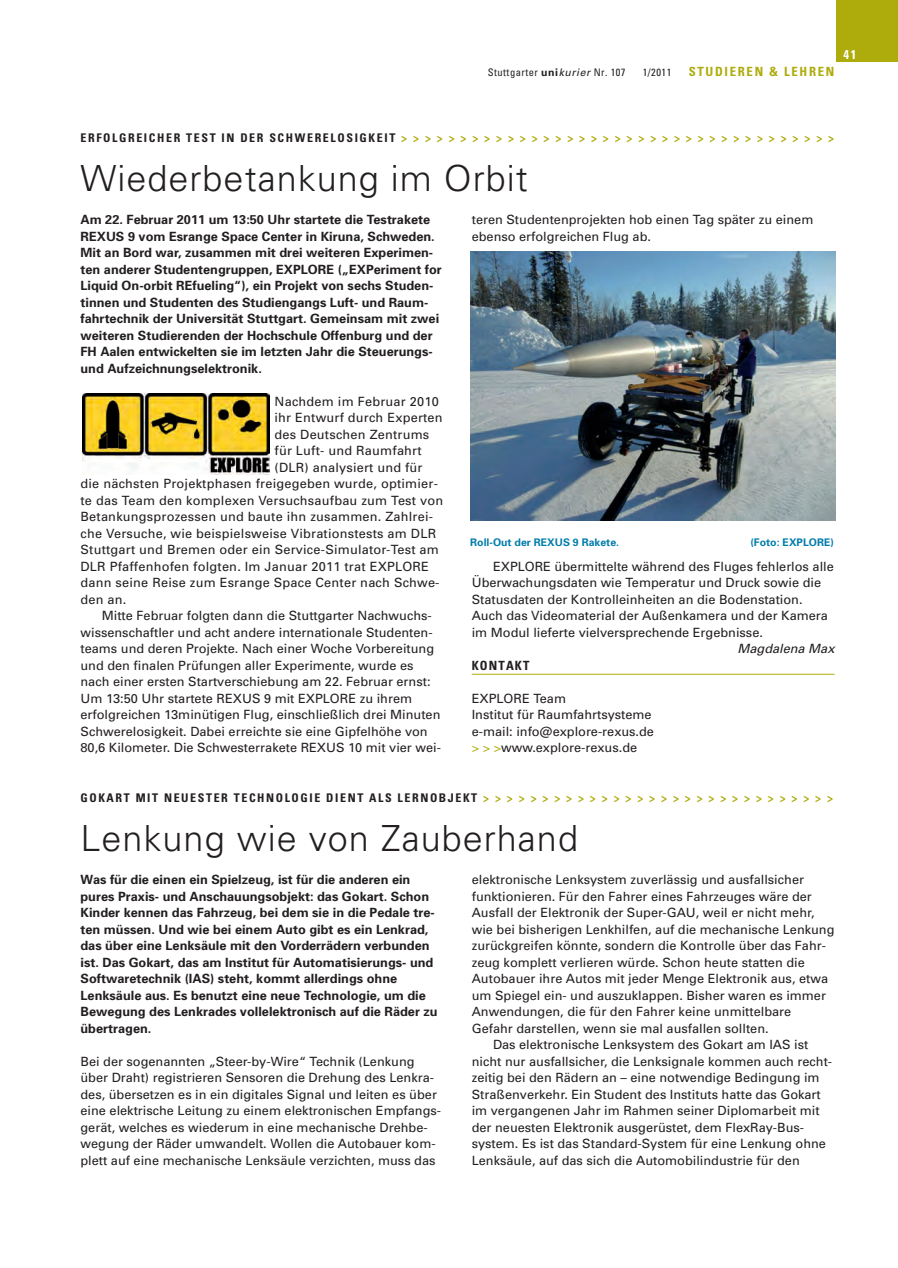
<style>
.page{position:relative;width:898px;height:1268px;background:#fff}
.page>*{position:absolute;margin:0;border:0;box-sizing:border-box;transform-origin:0 0}
.t1{font:300 36px "Univers";letter-spacing:.03em;color:#231f20}
.t2{font:12.75px/16.5px "Univers";color:#231f20}
.t3{font:700 12.75px/16.5px "Univers";color:#231f20}
.t4{font:700 condensed 12.75px "Univers";letter-spacing:.135em;color:#aeac0c}
.t5{font:italic 12.75px "Univers";color:#231f20}
.t6{font:700 condensed 12.75px "Univers";letter-spacing:.09em;color:#231f20}
.t7{font:700 condensed 12.75px "Univers";color:#fff}
.t8{font:700 condensed 12px "Univers";letter-spacing:.135em;color:#231f20}
.t9{font:700 10.5px "Univers";color:#027daa}
.t10{font:condensed 10.5px "Univers";letter-spacing:.045em;color:#231f20}
.s1{font-weight:700;font-stretch:normal}
.s2{font-style:italic;font-stretch:normal}
.s3{color:#aeac0c}
</style>
<div class="page">
<svg style="left:82px;top:0;width:816px;height:675px"></svg>
<p class="t10" style="left:488px;top:66px;width:139px">Stuttgarter <span class="s1">uni</span><span class="s2">kurier</span> Nr. 107</p>
<p class="t10" style="left:643px;top:66px;width:30px">1/2011</p>
<p class="t4" style="left:689px;top:64px;width:147px">STUDIEREN &amp; LEHREN</p>
<p class="t7" style="left:843px;top:47px;width:15px">41</p>
<p class="t8" style="left:81px;top:130px;width:755px">ERFOLGREICHER TEST IN DER SCHWERELOSIGKEIT <span class="s3">&gt;&gt;&gt;&gt;&gt;&gt;&gt;&gt;&gt;&gt;&gt;&gt;&gt;&gt;&gt;&gt;&gt;&gt;&gt;&gt;&gt;&gt;&gt;&gt;&gt;&gt;&gt;&gt;&gt;&gt;&gt;&gt;&gt;&gt;&gt;&gt;&gt;</span></p>
<h1 class="t1" style="left:81px;top:165px;width:449px">Wiederbetankung im Orbit</h1>
<p class="t3" style="left:81px;top:212px;width:363px">Am 22. Februar 2011 um 13:50 Uhr startete die Testrakete REXUS 9 vom Esrange Space Center in Kiruna, Schweden.<br>Mit an Bord war, zusammen mit drei weiteren Experimen&shy;ten anderer Studentengruppen, EXPLORE („EXPeriment for Liquid On-orbit REfueling“), ein Projekt von sechs Studen&shy;tinnen und Studenten des Studiengangs Luft- und Raum&shy;fahrtechnik der Universität Stuttgart. Gemeinsam mit zwei weiteren Studierenden der Hochschule Offenburg und der FH Aalen entwickelten sie im letzten Jahr die Steuerungs&shy;und Aufzeichnungselektronik.</p>
<p class="t2" style="left:275px;top:394px;width:166px">Nachdem im Februar 2010</p>
<p class="t2" style="left:275px;top:410px;width:170px">ihr Entwurf durch Experten</p>
<p class="t2" style="left:275px;top:427px;width:156px">des Deutschen Zentrums</p>
<p class="t2" style="left:275px;top:443px;width:149px">für Luft- und Raumfahrt</p>
<p class="t2" style="left:275px;top:460px;width:149px">(DLR) analysiert und für</p>
<p class="t2" style="left:81px;top:476px;width:359px">die nächsten Projektphasen freigegeben wurde, optimier-</p>
<p class="t2" style="left:81px;top:493px;width:364px">te das Team den komplexen Versuchsaufbau zum Test von</p>
<p class="t2" style="left:81px;top:509px;width:354px">Betankungsprozessen und baute ihn zusammen. Zahlrei-</p>
<p class="t2" style="left:81px;top:526px;width:357px">che Versuche, wie beispielsweise Vibrationstests am DLR</p>
<p class="t2" style="left:81px;top:542px;width:360px">Stuttgart und Bremen oder ein Service-Simulator-Test am</p>
<p class="t2" style="left:81px;top:559px;width:350px">DLR Pfaffenhofen folgten. Im Januar 2011 trat EXPLORE</p>
<p class="t2" style="left:81px;top:575px;width:360px">dann seine Reise zum Esrange Space Center nach Schwe-</p>
<p class="t2" style="left:81px;top:592px;width:47px">den an.</p>
<p class="t2" style="left:102px;top:608px;width:332px">Mitte Februar folgten dann die Stuttgarter Nachwuchs-</p>
<p class="t2" style="left:81px;top:625px;width:354px">wissenschaftler und acht andere internationale Studenten-</p>
<p class="t2" style="left:81px;top:641px;width:355px">teams und deren Projekte. Nach einer Woche Vorbereitung</p>
<p class="t2" style="left:81px;top:658px;width:334px">und den finalen Prüfungen aller Experimente, wurde es</p>
<p class="t2" style="left:81px;top:674px;width:351px">nach einer ersten Startverschiebung am 22. Februar ernst:</p>
<p class="t2" style="left:81px;top:691px;width:333px">Um 13:50 Uhr startete REXUS 9 mit EXPLORE zu ihrem</p>
<p class="t2" style="left:81px;top:707px;width:361px">erfolgreichen 13minütigen Flug, einschließlich drei Minuten</p>
<p class="t2" style="left:81px;top:724px;width:349px">Schwerelosigkeit. Dabei erreichte sie eine Gipfelhöhe von</p>
<p class="t2" style="left:81px;top:740px;width:362px">80,6 Kilometer. Die Schwesterrakete REXUS 10 mit vier wei-</p>
<p class="t2" style="left:472px;top:212px;width:343px">teren Studentenprojekten hob einen Tag später zu einem ebenso erfolgreichen Flug ab.</p>
<p class="t9" style="left:470px;top:538px;width:150px">Roll-Out der REXUS 9 Rakete.</p>
<p class="t9" style="left:750px;top:538px;width:85px">(Foto: EXPLORE)</p>
<p class="t2" style="left:472px;top:559px;width:364px;text-indent:21px">EXPLORE übermittelte während des Fluges fehlerlos alle Überwachungsdaten wie Temperatur und Druck sowie die Statusdaten der Kontrolleinheiten an die Bodenstation.<br>Auch das Videomaterial der Außenkamera und der Kamera im Modul lieferte vielversprechende Ergebnisse.</p>
<p class="t5" style="left:737px;top:644px;width:99px">Magdalena Max</p>
<p class="t6" style="left:472px;top:658px;width:59px">KONTAKT</p>
<p class="t2" style="left:472px;top:691px;width:184px">EXPLORE Team<br>Institut für Raumfahrtsysteme e-mail: info@explore-rexus.de <span class="s3">&gt; &gt; &gt;</span>www.explore-rexus.de</p>
<p class="t8" style="left:81px;top:790px;width:754px">GOKART MIT NEUESTER TECHNOLOGIE DIENT ALS LERNOBJEKT <span class="s3">&gt; &gt; &gt; &gt; &gt; &gt; &gt; &gt; &gt; &gt; &gt; &gt; &gt; &gt; &gt; &gt; &gt; &gt; &gt; &gt; &gt; &gt; &gt; &gt; &gt; &gt; &gt; &gt; &gt; &gt;</span></p>
<h1 class="t1" style="left:81px;top:825px;width:499px">Lenkung wie von Zauberhand</h1>
<p class="t3" style="left:81px;top:872px;width:359px">Was für die einen ein Spielzeug, ist für die anderen ein pures Praxis- und Anschauungsobjekt: das Gokart. Schon Kinder kennen das Fahrzeug, bei dem sie in die Pedale tre&shy;ten müssen. Und wie bei einem Auto gibt es ein Lenkrad, das über eine Lenksäule mit den Vorderrädern verbunden ist. Das Gokart, das am Institut für Automatisierungs- und Softwaretechnik (IAS) steht, kommt allerdings ohne Lenksäule aus. Es benutzt eine neue Technologie, um die Bewegung des Lenkrades vollelektronisch auf die Räder zu übertragen.</p>
<p class="t2" style="left:81px;top:1054px;width:362px">Bei der sogenannten „Steer-by-Wire“ Technik (Lenkung über Draht) registrieren Sensoren die Drehung des Lenkra&shy;des, übersetzen es in ein digitales Signal und leiten es über eine elektrische Leitung zu einem elektronischen Empfangs&shy;gerät, welches es wiederum in eine mechanische Drehbe&shy;wegung der Räder umwandelt. Wollen die Autobauer kom&shy;plett auf eine mechanische Lenksäule verzichten, muss das</p>
<p class="t2" style="left:472px;top:872px;width:334px">elektronische Lenksystem zuverlässig und ausfallsicher</p>
<p class="t2" style="left:472px;top:889px;width:342px">funktionieren. Für den Fahrer eines Fahrzeuges wäre der</p>
<p class="t2" style="left:472px;top:905px;width:344px">Ausfall der Elektronik der Super-GAU, weil er nicht mehr,</p>
<p class="t2" style="left:472px;top:922px;width:364px">wie bei bisherigen Lenkhilfen, auf die mechanische Lenkung</p>
<p class="t2" style="left:472px;top:938px;width:356px">zurückgreifen könnte, sondern die Kontrolle über das Fahr-</p>
<p class="t2" style="left:472px;top:955px;width:334px">zeug komplett verlieren würde. Schon heute statten die</p>
<p class="t2" style="left:472px;top:971px;width:358px">Autobauer ihre Autos mit jeder Menge Elektronik aus, etwa</p>
<p class="t2" style="left:472px;top:988px;width:356px">um Spiegel ein- und auszuklappen. Bisher waren es immer</p>
<p class="t2" style="left:472px;top:1004px;width:321px">Anwendungen, die für den Fahrer keine unmittelbare</p>
<p class="t2" style="left:472px;top:1021px;width:298px">Gefahr darstellen, wenn sie mal ausfallen sollten.</p>
<p class="t2" style="left:493px;top:1037px;width:317px">Das elektronische Lenksystem des Gokart am IAS ist</p>
<p class="t2" style="left:472px;top:1054px;width:362px">nicht nur ausfallsicher, die Lenksignale kommen auch recht-</p>
<p class="t2" style="left:472px;top:1070px;width:349px">zeitig bei den Rädern an – eine notwendige Bedingung im</p>
<p class="t2" style="left:472px;top:1087px;width:351px">Straßenverkehr. Ein Student des Instituts hatte das Gokart</p>
<p class="t2" style="left:472px;top:1103px;width:349px">im vergangenen Jahr im Rahmen seiner Diplomarbeit mit</p>
<p class="t2" style="left:472px;top:1120px;width:334px">der neuesten Elektronik ausgerüstet, dem FlexRay-Bus-</p>
<p class="t2" style="left:472px;top:1136px;width:356px">system. Es ist das Standard-System für eine Lenkung ohne</p>
<p class="t2" style="left:472px;top:1153px;width:330px">Lenksäule, auf das sich die Automobilindustrie für den</p>
</div>
